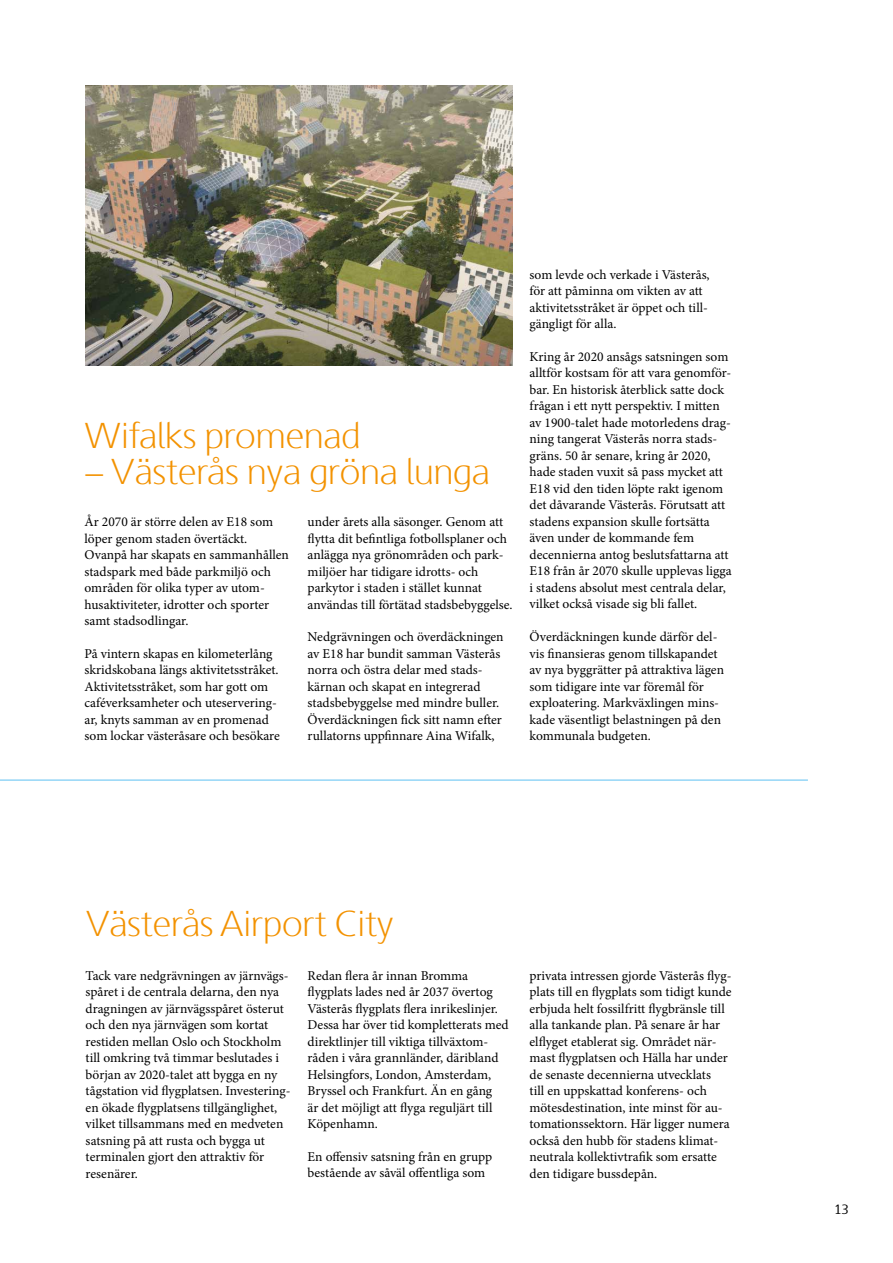
<style>
.page{position:relative;width:893px;height:1263px;background:#fff}
.page>*{position:absolute;margin:0;border:0;box-sizing:border-box;transform-origin:0 0}
.t1{font:300 36px "Skanska Sans Pro";color:#f39200}
.t2{font:13.5px/16.5px "Minion Pro";color:#000}
.t3{font:13.5px "Skanska Sans Pro";color:#000}
</style>
<div class="page">
<img style="left:85px;top:85px;width:428px;height:281px">
<hr style="left:0;top:779px;width:808px;height:2px;background:#93d5f6">
<h1 class="t1" style="left:85px;top:415px;width:277px">Wifalks promenad</h1>
<h1 class="t1" style="left:85px;top:451px;width:406px">– Västerås nya gröna lunga</h1>
<p class="t2" style="left:85px;top:514px;width:206px">År 2070 är större delen av E18 som löper genom staden övertäckt.<br>Ovanpå har skapats en sammanhållen stadspark med både parkmiljö och områden för olika typer av utom&shy;husaktiviteter, idrotter och sporter samt stadsodlingar.</p>
<p class="t2" style="left:85px;top:645px;width:197px">På vintern skapas en kilometerlång skridskobana längs aktivitetsstråket.<br>Aktivitetsstråket, som har gott om caféverksamheter och uteservering&shy;ar, knyts samman av en promenad som lockar västeråsare och besökare</p>
<p class="t2" style="left:308px;top:514px;width:206px">under årets alla säsonger. Genom att flytta dit befintliga fotbollsplaner och anlägga nya grönområden och park&shy;miljöer har tidigare idrotts- och parkytor i staden i stället kunnat användas till förtätad stadsbebyggelse.</p>
<p class="t2" style="left:308px;top:629px;width:198px">Nedgrävningen och överdäckningen av E18 har bundit samman Västerås norra och östra delar med stads&shy;kärnan och skapat en integrerad stadsbebyggelse med mindre buller.<br>Överdäckningen fick sitt namn efter rullatorns uppfinnare Aina Wifalk,</p>
<p class="t2" style="left:530px;top:266px;width:182px">som levde och verkade i Västerås, för att påminna om vikten av att aktivitetsstråket är öppet och till&shy;gängligt för alla.</p>
<p class="t2" style="left:530px;top:348px;width:204px">Kring år 2020 ansågs satsningen som alltför kostsam för att vara genomför&shy;bar. En historisk återblick satte dock frågan i ett nytt perspektiv. I mitten av 1900-talet hade motorledens drag&shy;ning tangerat Västerås norra stads&shy;gräns. 50 år senare, kring år 2020, hade staden vuxit så pass mycket att E18 vid den tiden löpte rakt igenom det dåvarande Västerås. Förutsatt att stadens expansion skulle fortsätta även under de kommande fem decennierna antog beslutsfattarna att E18 från år 2070 skulle upplevas ligga i stadens absolut mest centrala delar, vilket också visade sig bli fallet.</p>
<p class="t2" style="left:530px;top:629px;width:196px">Överdäckningen kunde därför del&shy;vis finansieras genom tillskapandet av nya byggrätter på attraktiva lägen som tidigare inte var föremål för exploatering. Markväxlingen mins&shy;kade väsentligt belastningen på den kommunala budgeten.</p>
<h1 class="t1" style="left:86px;top:904px;width:309px">Västerås Airport City</h1>
<p class="t2" style="left:86px;top:967px;width:206px">Tack vare nedgrävningen av järnvägs&shy;spåret i de centrala delarna, den nya dragningen av järnvägsspåret österut och den nya järnvägen som kortat restiden mellan Oslo och Stockholm till omkring två timmar beslutades i början av 2020-talet att bygga en ny tågstation vid flygplatsen. Investering&shy;en ökade flygplatsens tillgänglighet, vilket tillsammans med en medveten satsning på att rusta och bygga ut terminalen gjort den attraktiv för resenärer.</p>
<p class="t2" style="left:308px;top:967px;width:203px">Redan flera år innan Bromma flygplats lades ned år 2037 övertog Västerås flygplats flera inrikeslinjer.<br>Dessa har över tid kompletterats med direktlinjer till viktiga tillväxtom&shy;råden i våra grannländer, däribland Helsingfors, London, Amsterdam, Bryssel och Frankfurt. Än en gång<br>är det möjligt att flyga reguljärt till Köpenhamn.</p>
<p class="t2" style="left:308px;top:1148px;width:186px">En offensiv satsning från en grupp bestående av såväl offentliga som</p>
<p class="t2" style="left:530px;top:967px;width:203px">privata intressen gjorde Västerås flyg&shy;plats till en flygplats som tidigt kunde erbjuda helt fossilfritt flygbränsle till alla tankande plan. På senare år har elflyget etablerat sig. Området när&shy;mast flygplatsen och Hälla har under de senaste decennierna utvecklats<br>till en uppskattad konferens- och mötesdestination, inte minst för au&shy;tomationssektorn. Här ligger numera också den hubb för stadens klimat&shy;neutrala kollektivtrafik som ersatte den tidigare bussdepån.</p>
<p class="t3" style="left:834px;top:1202px;width:16px">13</p>
</div>
